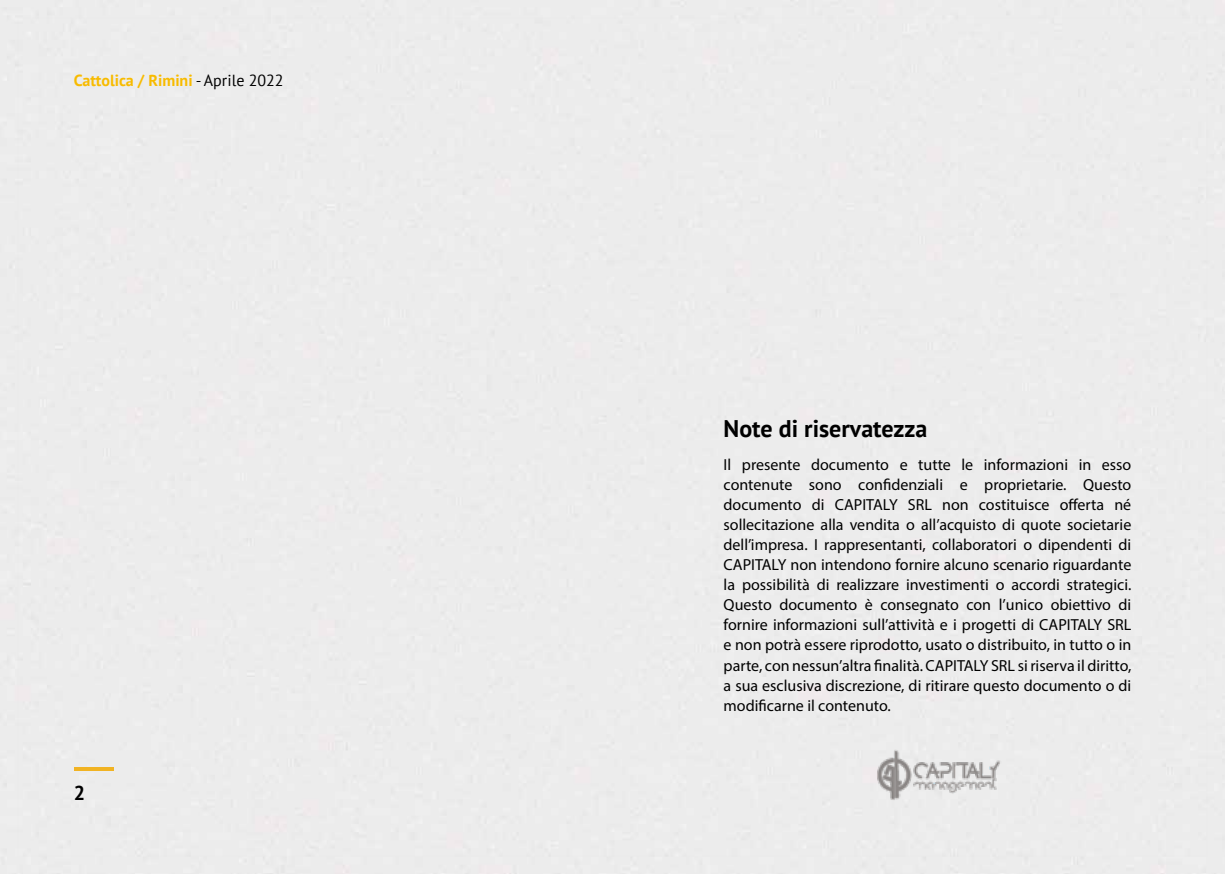
<style>
.page{position:relative;width:1225px;height:874px;background:#fff}
.page>*{position:absolute;margin:0;border:0;box-sizing:border-box;transform-origin:0 0}
.t1{font:700 24px "PT Sans";color:#000}
.t2{font:700 20px "PT Sans";color:#000}
.t3{font:16px/20px "Myriad Pro";color:#000;text-align:justify}
.t4{font:700 16px "PT Sans";color:#f8bb00}
.s1{font-weight:400;color:#000}
</style>
<div class="page">
<div style="left:0;top:0;width:1225px;height:873px;background:#ececec"></div>
<svg style="left:74px;top:766px;width:39px;height:4px"></svg>
<img style="left:873px;top:747px;width:130px;height:52px">
<p class="t4" style="left:74px;top:70px;width:211px">Cattolica / Rimini <span class="s1">- Aprile 2022</span></p>
<p class="t2" style="left:74px;top:779px;width:13px">2</p>
<h1 class="t1" style="left:723px;top:412px;width:205px">Note di riservatezza</h1>
<p class="t3" style="left:723px;top:454px;width:409px">Il presente documento e tutte le informazioni in esso contenute sono confidenziali e proprietarie. Questo documento di CAPITALY SRL non costituisce offerta né sollecitazione alla vendita o all’acquisto di quote societarie dell’impresa. I rappresentanti, collaboratori o dipendenti di CAPITALY non intendono fornire alcuno scenario riguardante la possibilità di realizzare investimenti o accordi strategici.<br>Questo documento è consegnato con l’unico obiettivo di fornire informazioni sull’attività e i progetti di CAPITALY SRL e non potrà essere riprodotto, usato o distribuito, in tutto o in parte, con nessun’altra finalità. CAPITALY SRL si riserva il diritto, a sua esclusiva discrezione, di ritirare questo documento o di modificarne il contenuto.</p>
</div>
